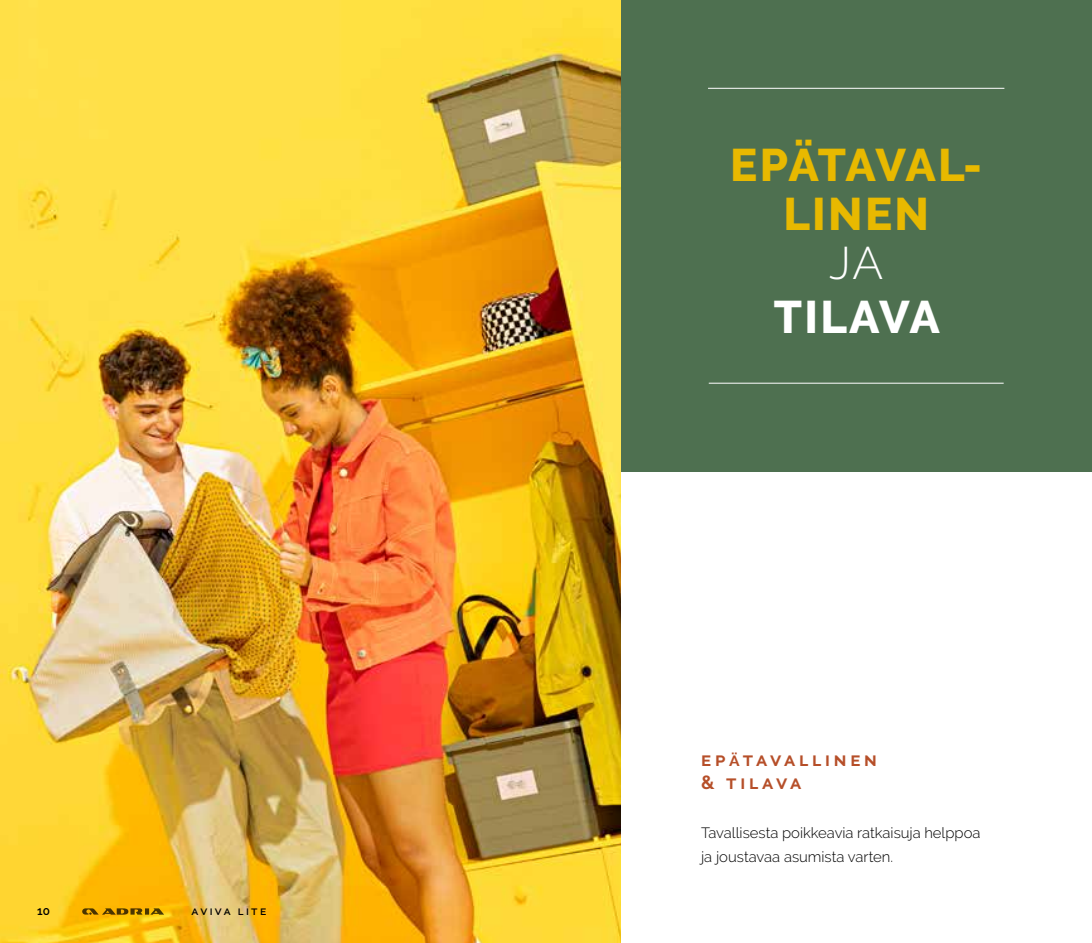
<style>
.page{position:relative;width:1092px;height:943px;background:#fff}
.page>*{position:absolute;margin:0;border:0;box-sizing:border-box;transform-origin:0 0}
.t1{font:800 45.5px/49px "Raleway";letter-spacing:.05em;color:#e8b900;text-align:center}
.t2{font:800 45.5px "Raleway";letter-spacing:.05em;color:#fff}
.t3{font:300 45.5px "Raleway";color:#fff}
.t4{font:700 18.9px/22.8px "Raleway";letter-spacing:.2em;color:#b64f29}
.t5{font:300 14.88px/24.5px "Raleway";color:#000}
.t6{font:600 11.72px "Raleway";letter-spacing:.2em;color:#000}
.s1{font-size:14.88px}
</style>
<div class="page">
<img style="left:1091px;top:0;width:1px;height:472px">
<div style="left:620px;top:0;width:471px;height:471px;background:#4e7050"></div>
<hr style="left:708px;top:88px;width:296px;height:1px;background:#fff">
<hr style="left:708px;top:383px;width:295px;height:1px;background:#fff">
<img style="left:0;top:0;width:620px;height:943px">
<svg style="left:82px;top:908px;width:82px;height:6px"></svg>
<p class="t6" style="left:37px;top:903px;width:14px">10</p>
<p class="t6" style="left:192px;top:903px;width:76px">aviva lite</p>
<h1 class="t1" style="left:730px;top:141px;width:253px">EPÄTAVAL-<br>LINEN</h1>
<h1 class="t3" style="left:829px;top:236px;width:56px">JA</h1>
<h1 class="t2" style="left:773px;top:291px;width:167px">TILAVA</h1>
<p class="t4" style="left:701px;top:748px;width:177px">ep<span class="s1">Ä</span>tavallinen &amp; tilava</p>
<p class="t5" style="left:701px;top:820px;width:281px">Tavallisesta poikkeavia ratkaisuja helppoa ja joustavaa asumista varten.</p>
</div>
